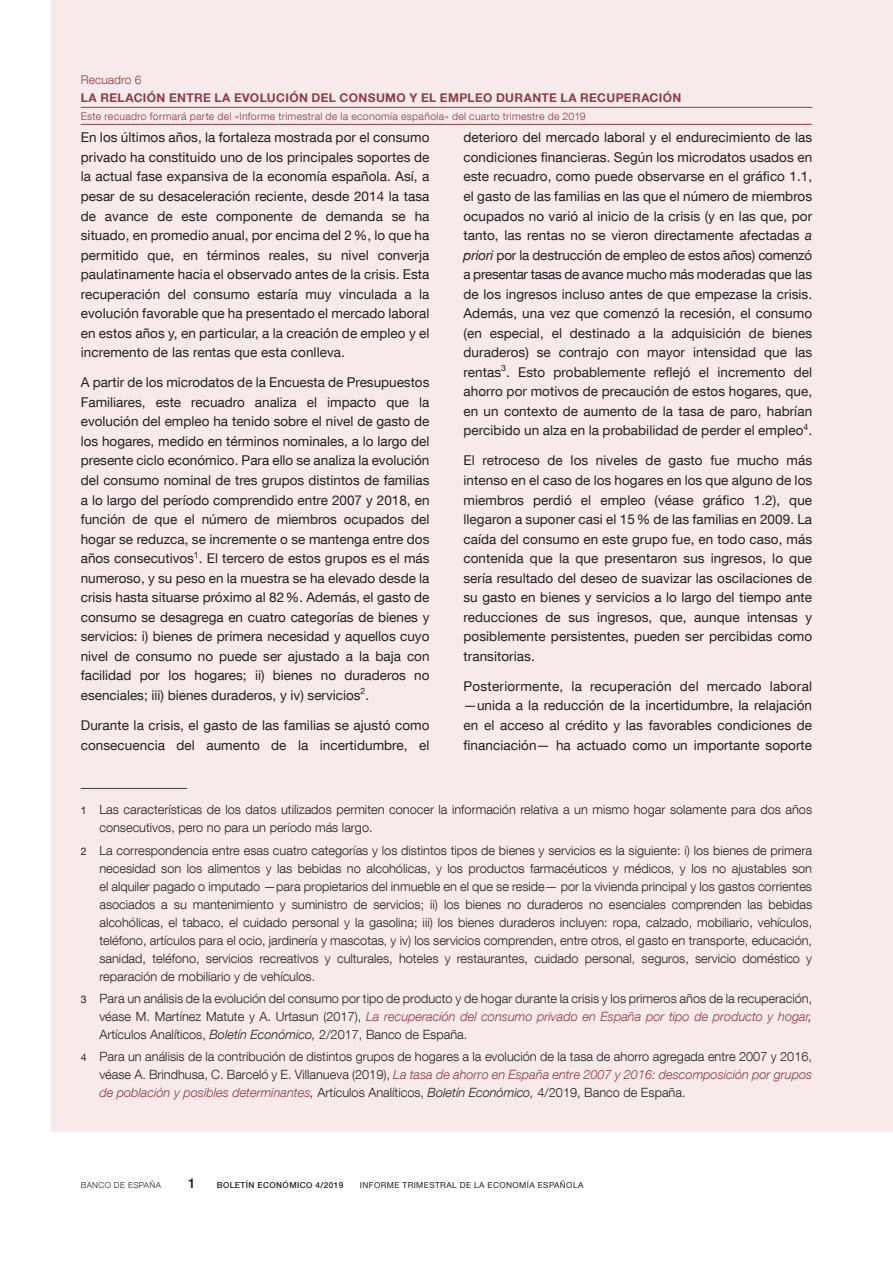
<style>
.page{position:relative;width:893px;height:1263px;background:#fff}
.page>*{position:absolute;margin:0;border:0;box-sizing:border-box;transform-origin:0 0}
.Texto_recuadro{font:13.5px/19.5px "Bd E Neue Helvetica";letter-spacing:.005em;color:#231f20;text-align:justify}
.t1{font:500 13.5px "Bd E Neue Helvetica";color:#231f20}
.Citas_recuadro{font:300 12.75px/18px "Bd E Neue Helvetica";color:#231f20;text-align:justify}
.Título_recuadro{font:700 12px "Bd E Neue Helvetica";letter-spacing:.03em;color:#8e3c45}
.Numero_recuadro{font:300 12px "Bd E Neue Helvetica";letter-spacing:.005em;color:#8e3c45}
.Título_recuadro-2{font:300 10.5px "Bd E Neue Helvetica";letter-spacing:.03em;color:#8e3c45}
.t2{font:8.25px "Bd E Neue Helvetica";letter-spacing:.05em;color:#231f20}
.t3{font:500 8.25px "Bd E Neue Helvetica";letter-spacing:.05em;color:#231f20}
.t4{font:300 8.25px "Bd E Neue Helvetica";letter-spacing:.05em;color:#231f20}
.s1{font-style:italic}
.s2{font-weight:400;font-size:10.5px}
.s3{font-style:italic;color:#8e3c45}
</style>
<div class="page">
<div style="left:51px;top:0;width:842px;height:1131px;background:#f7eaeb"></div>
<hr style="left:81px;top:124px;width:731px;height:1px;background:#8e3c45">
<hr style="left:81px;top:107px;width:731px;height:1px;background:#8e3c45">
<hr style="left:81px;top:788px;width:106px;height:1px;background:#3e3e3f">
<p class="Numero_recuadro" style="left:81px;top:72px;width:62px">Recuadro 6</p>
<p class="Título_recuadro" style="left:81px;top:90px;width:602px">LA RELACIÓN ENTRE LA EVOLUCIÓN DEL CONSUMO Y EL EMPLEO DURANTE LA RECUPERACIÓN</p>
<p class="Texto_recuadro" style="left:81px;top:128px;width:350px">En los últimos años, la fortaleza mostrada por el consumo privado ha constituido uno de los principales soportes de la actual fase expansiva de la economía española. Así, a pesar de su desaceleración reciente, desde 2014 la tasa de avance de este componente de demanda se ha situado, en promedio anual, por encima del 2%, lo que ha permitido que, en términos reales, su nivel converja paulatinamente hacia el observado antes de la crisis. Esta recuperación del consumo estaría muy vinculada a la evolución favorable que ha presentado el mercado laboral en estos años y, en particular, a la creación de empleo y el incremento de las rentas que esta conlleva.</p>
<p class="Texto_recuadro" style="left:81px;top:372px;width:350px">A partir de los microdatos de la Encuesta de Presupuestos Familiares, este recuadro analiza el impacto que la evolución del empleo ha tenido sobre el nivel de gasto de los hogares, medido en términos nominales, a lo largo del presente ciclo económico. Para ello se analiza la evolución del consumo nominal de tres grupos distintos de familias a lo largo del período comprendido entre 2007 y 2018, en función de que el número de miembros ocupados del hogar se reduzca, se incremente o se mantenga entre dos años consecutivos<sup>1</sup>. El tercero de estos grupos es el más numeroso, y su peso en la muestra se ha elevado desde la crisis hasta situarse próximo al 82%. Además, el gasto de consumo se desagrega en cuatro categorías de bienes y servicios: i) bienes de primera necesidad y aquellos cuyo nivel de consumo no puede ser ajustado a la baja con facilidad por los hogares; ii) bienes no duraderos no esenciales; iii) bienes duraderos, y iv) servicios<sup>2</sup>.</p>
<p class="Texto_recuadro" style="left:81px;top:715px;width:350px">Durante la crisis, el gasto de las familias se ajustó como consecuencia del aumento de la incertidumbre, el</p>
<p class="Título_recuadro-2" style="left:81px;top:110px;width:506px">Este recuadro formará parte del «Informe trimestral de la economía española» del cuarto trimestre de 2019</p>
<p class="Texto_recuadro" style="left:463px;top:128px;width:350px">deterioro del mercado laboral y el endurecimiento de las condiciones financieras. Según los microdatos usados en este recuadro, como puede observarse en el gráfico 1.1, el gasto de las familias en las que el número de miembros ocupados no varió al inicio de la crisis (y en las que, por tanto, las rentas no se vieron directamente afectadas <span class="s1">a priori</span> por la destrucción de empleo de estos años) comenzó a presentar tasas de avance mucho más moderadas que las de los ingresos incluso antes de que empezase la crisis.<br>Además, una vez que comenzó la recesión, el consumo (en especial, el destinado a la adquisición de bienes duraderos) se contrajo con mayor intensidad que las rentas<sup>3</sup>. Esto probablemente reflejó el incremento del ahorro por motivos de precaución de estos hogares, que, en un contexto de aumento de la tasa de paro, habrían percibido un alza en la probabilidad de perder el empleo<sup>4</sup>.</p>
<p class="Texto_recuadro" style="left:463px;top:451px;width:350px">El retroceso de los niveles de gasto fue mucho más intenso en el caso de los hogares en los que alguno de los miembros perdió el empleo (véase gráfico 1.2), que llegaron a suponer casi el 15% de las familias en 2009. La caída del consumo en este grupo fue, en todo caso, más contenida que la que presentaron sus ingresos, lo que sería resultado del deseo de suavizar las oscilaciones de su gasto en bienes y servicios a lo largo del tiempo ante reducciones de sus ingresos, que, aunque intensas y posiblemente persistentes, pueden ser percibidas como transitorias.</p>
<p class="Texto_recuadro" style="left:463px;top:676px;width:350px">Posteriormente, la recuperación del mercado laboral —unida a la reducción de la incertidumbre, la relajación en el acceso al crédito y las favorables condiciones de financiación— ha actuado como un importante soporte</p>
<p class="Citas_recuadro" style="left:99px;top:800px;width:714px;text-indent:-19px"><span class="s2">1</span> Las características de los datos utilizados permiten conocer la información relativa a un mismo hogar solamente para dos años consecutivos, pero no para un período más largo.</p>
<p class="Citas_recuadro" style="left:99px;top:841px;width:714px;text-indent:-19px"><span class="s2">2</span> La correspondencia entre esas cuatro categorías y los distintos tipos de bienes y servicios es la siguiente: i) los bienes de primera necesidad son los alimentos y las bebidas no alcohólicas, y los productos farmacéuticos y médicos, y los no ajustables son el alquiler pagado o imputado —para propietarios del inmueble en el que se reside— por la vivienda principal y los gastos corrientes asociados a su mantenimiento y suministro de servicios; ii) los bienes no duraderos no esenciales comprenden las bebidas alcohólicas, el tabaco, el cuidado personal y la gasolina; iii) los bienes duraderos incluyen: ropa, calzado, mobiliario, vehículos, teléfono, artículos para el ocio, jardinería y mascotas, y iv) los servicios comprenden, entre otros, el gasto en transporte, educación, sanidad, teléfono, servicios recreativos y culturales, hoteles y restaurantes, cuidado personal, seguros, servicio doméstico y reparación de mobiliario y de vehículos.</p>
<p class="Citas_recuadro" style="left:99px;top:989px;width:714px;text-indent:-19px"><span class="s2">3</span> Para un análisis de la evolución del consumo por tipo de producto y de hogar durante la crisis y los primeros años de la recuperación, véase M. Martínez Matute y A. Urtasun (2017), <span class="s3">La recuperación del consumo privado en España por tipo de producto y hogar</span><span class="s1">, </span>Artículos Analíticos, <span class="s1">Boletín Económico,</span> 2/2017, Banco de España.</p>
<p class="Citas_recuadro" style="left:99px;top:1047px;width:714px;text-indent:-19px"><span class="s2">4</span> Para un análisis de la contribución de distintos grupos de hogares a la evolución de la tasa de ahorro agregada entre 2007 y 2016, véase A. Brindhusa, C. Barceló y E. Villanueva (2019), <span class="s3">La tasa de ahorro en España entre 2007 y 2016: descomposición por grupos de población y posibles determinantes</span><span class="s1">,</span> Artículos Analíticos, <span class="s1">Boletín Económico,</span> 4/2019, Banco de España.</p>
<p class="t4" style="left:81px;top:1180px;width:82px">BANCO DE ESPAÑA</p>
<p class="t1" style="left:188px;top:1175px;width:9px">1</p>
<p class="t3" style="left:217px;top:1180px;width:128px">BOLETÍN ECONÓMICO 4/2019</p>
<p class="t2" style="left:360px;top:1180px;width:225px">INFORME TRIMESTRAL DE LA ECONOMÍA ESPAÑOLA</p>
</div>
